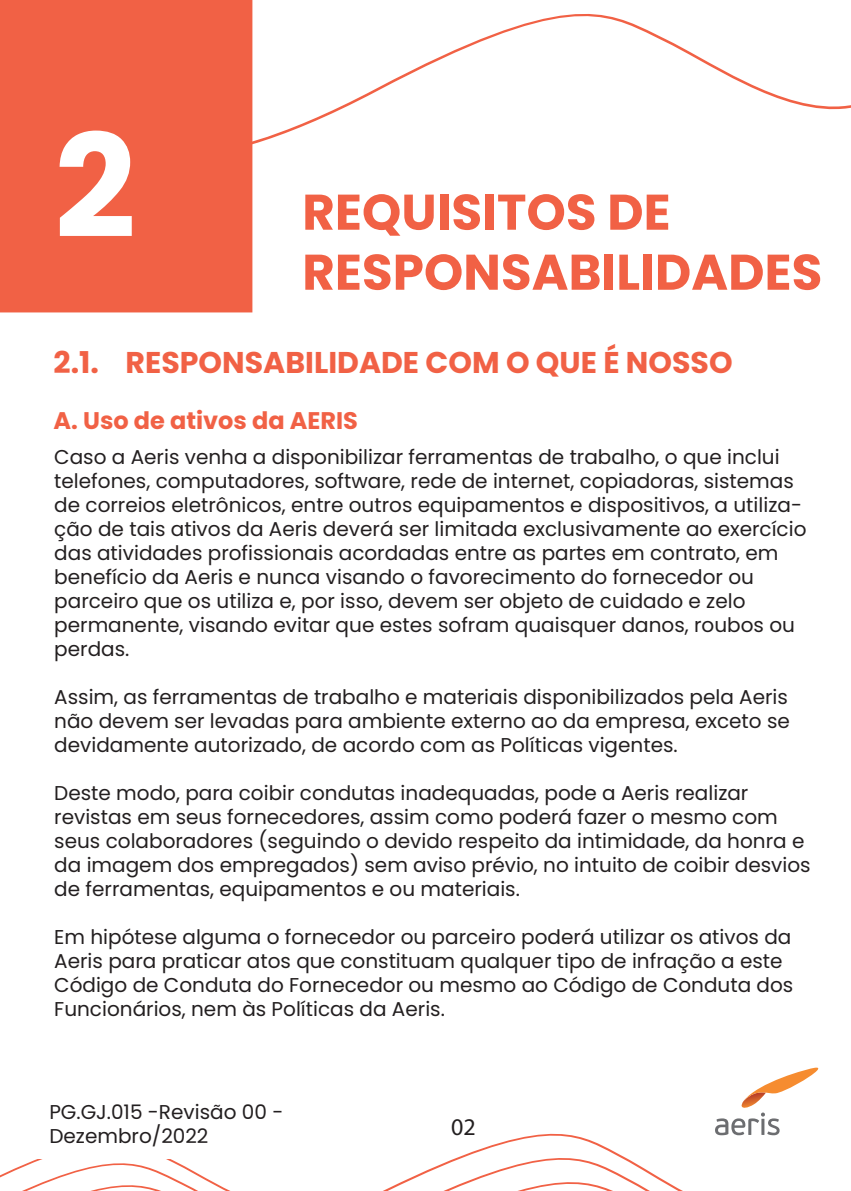
<style>
.page{position:relative;width:851px;height:1191px;background:#fff}
.page>*{position:absolute;margin:0;border:0;box-sizing:border-box;transform-origin:0 0}
.t1{font:700 143px "Poppins";color:#fff}
.t2{font:700 50px/60px "Poppins";color:#f16145}
.t3{font:700 30px "Poppins";color:#f16145}
.t4{font:700 24px "Poppins";color:#f16145}
.t5{font:24px "Myriad Pro";color:#231f20}
.t6{font:20px/24px "Poppins";color:#231f20}
</style>
<div class="page">
<div style="left:0;top:0;width:252px;height:312px;background:#f16145"></div>
<svg style="left:126px;top:0;width:724px;height:192px"></svg>
<svg style="left:0;top:1067px;width:819px;height:124px"></svg>
<div style="left:37px;top:1092px;width:313px;height:66px;background:#fff"></div>
<h1 class="t1" style="left:54px;top:104px;width:83px">2</h1>
<h2 class="t2" style="left:302px;top:182px;width:521px">REQUISITOS DE<br>RESPONSABILIDADES</h2>
<h3 class="t3" style="left:54px;top:345px;width:680px">2.1. RESPONSABILIDADE COM O QUE É NOSSO</h3>
<p class="t4" style="left:54px;top:407px;width:306px">A. Uso de ativos da AERIS</p>
<p class="t6" style="left:54px;top:445px;width:753px">Caso a Aeris venha a disponibilizar ferramentas de trabalho, o que inclui telefones, computadores, software, rede de internet, copiadoras, sistemas de correios eletrônicos, entre outros equipamentos e dispositivos, a utiliza&shy;ção de tais ativos da Aeris deverá ser limitada exclusivamente ao exercício das atividades profissionais acordadas entre as partes em contrato, em benefício da Aeris e nunca visando o favorecimento do fornecedor ou parceiro que os utiliza e, por isso, devem ser objeto de cuidado e zelo permanente, visando evitar que estes sofram quaisquer danos, roubos ou perdas.</p>
<p class="t6" style="left:54px;top:685px;width:737px;text-align:justify">Assim, as ferramentas de trabalho e materiais disponibilizados pela Aeris não devem ser levadas para ambiente externo ao da empresa, exceto se devidamente autorizado, de acordo com as Políticas vigentes.</p>
<p class="t6" style="left:54px;top:781px;width:757px">Deste modo, para coibir condutas inadequadas, pode a Aeris realizar revistas em seus fornecedores, assim como poderá fazer o mesmo com seus colaboradores (seguindo o devido respeito da intimidade, da honra e da imagem dos empregados) sem aviso prévio, no intuito de coibir desvios de ferramentas, equipamentos e ou materiais.</p>
<p class="t6" style="left:54px;top:925px;width:740px">Em hipótese alguma o fornecedor ou parceiro poderá utilizar os ativos da Aeris para praticar atos que constituam qualquer tipo de infração a este Código de Conduta do Fornecedor ou mesmo ao Código de Conduta dos Funcionários, nem às Políticas da Aeris.</p>
<p class="t6" style="left:49px;top:1100px;width:235px">PG.GJ.015 -Revisão 00 -<br>Dezembro/2022</p>
<p class="t5" style="left:451px;top:1112px;width:26px">02</p>
</div>
